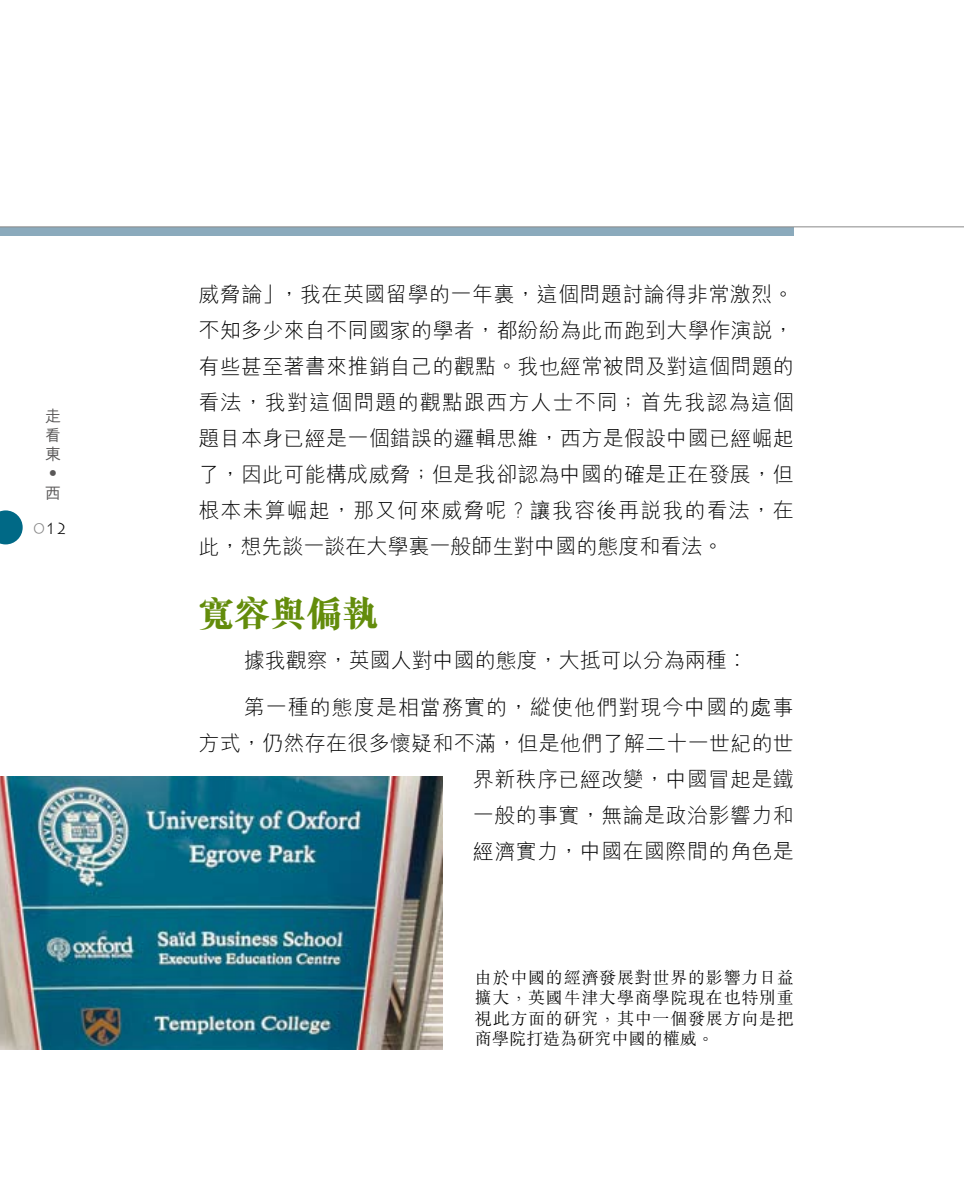
<style>
.page{position:relative;width:964px;height:1191px;background:#fff}
.page>*{position:absolute;margin:0;border:0;box-sizing:border-box;transform-origin:0 0}
.t1{font:800 36px "M Sung HK";color:#638c0b}
.t2{font:300 21px/36px "M Hei HK";letter-spacing:.02em;color:#000;text-align:justify}
.t3{font:300 21px "M Hei HK";color:#000}
.t4{font:300 17px/20.4px "M Sung HK";letter-spacing:.045em;color:#000;text-align:justify}
.t5{font:500 16px/19.2px "M Hei HK";color:#595757;text-align:justify}
.t6{font:300 16px "Lithos Pro";color:#000}
.s1{color:#898989}
</style>
<div class="page">
<svg style="left:0;top:510px;width:23px;height:34px"></svg>
<img style="left:0;top:777px;width:442px;height:272px">
<div style="left:0;top:227px;width:794px;height:9px;background:#8baabc"></div>
<hr style="left:0;top:226px;width:964px;height:1px;background:#898989">
<hr style="left:963px;top:1077px;width:1px;height:114px;background:#e9eef2">
<p class="t5" style="left:45px;top:405px;width:17px">走看東</p>
<p class="t5" style="left:64px;top:465px;width:17px;rotate:90deg">•</p>
<p class="t5" style="left:45px;top:482px;width:16px">西</p>
<p class="t6" style="left:34px;top:519px;width:35px"><span class="s1">0</span>12</p>
<p class="t2" style="left:198px;top:276px;width:597px">威脅論」，我在英國留學的一年裏，這個問題討論得非常激烈。不知多少來自不同國家的學者，都紛紛為此而跑到大學作演說，有些甚至著書來推銷自己的觀點。我也經常被問及對這個問題的看法，我對這個問題的觀點跟西方人士不同；首先我認為這個題目本身已經是一個錯誤的邏輯思維，西方是假設中國已經崛起了，因此可能構成威脅；但是我卻認為中國的確是正在發展，但根本未算崛起，那又何來威脅呢？讓我容後再說我的看法，在此，想先談一談在大學裏一般師生對中國的態度和看法。</p>
<h1 class="t1" style="left:198px;top:588px;width:181px">寬容與偏執</h1>
<p class="t3" style="left:244px;top:645px;width:505px">據我觀察，英國人對中國的態度，大抵可以分為兩種︰</p>
<p class="t2" style="left:198px;top:688px;width:597px;text-align:right">第一種的態度是相當務實的，縱使他們對現今中國的處事<br>方式，仍然存在很多懷疑和不滿，但是他們了解二十一世紀的世界新秩序已經改變，中國冒起是鐵<br>一般的事實，無論是政治影響力和<br>經濟實力，中國在國際間的角色是</p>
<p class="t4" style="left:475px;top:966px;width:321px">由於中國的經濟發展對世界的影響力日益擴大，英國牛津大學商學院現在也特別重視此方面的研究，其中一個發展方向是把商學院打造為研究中國的權威。</p>
</div>
